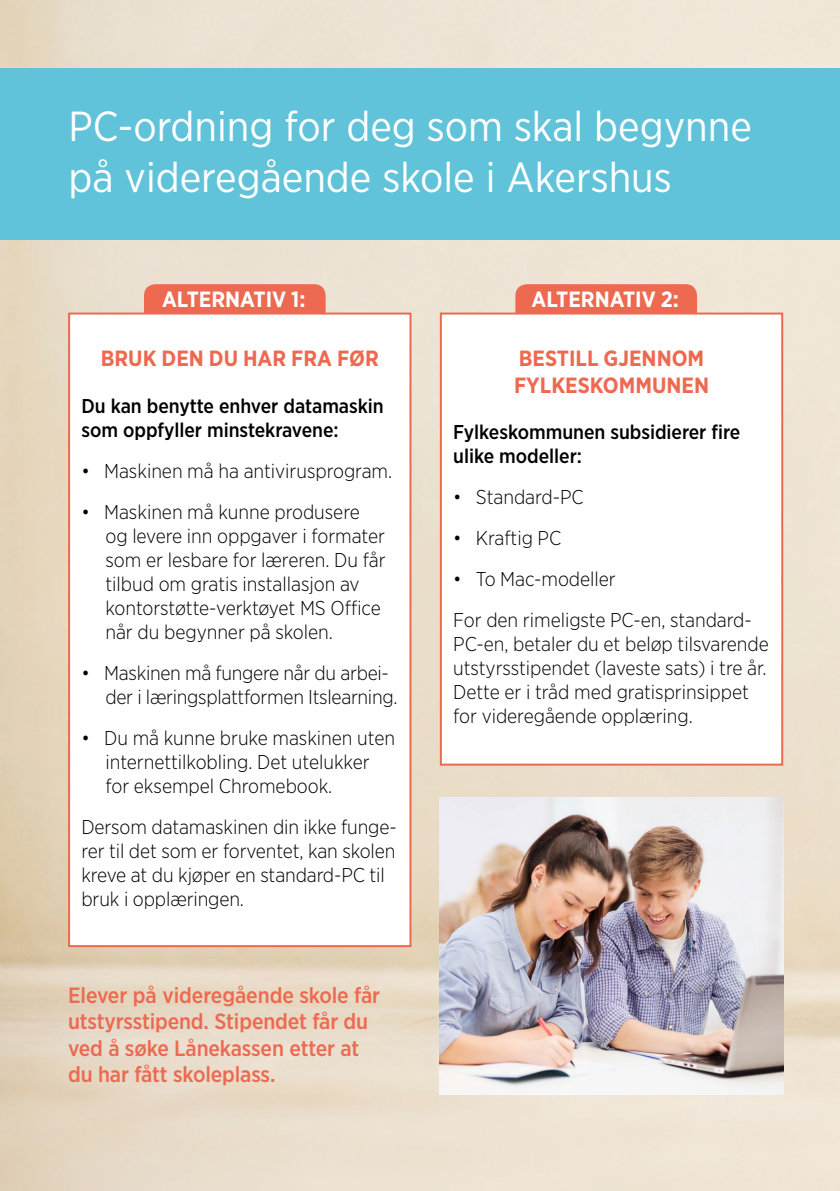
<style>
.page{position:relative;width:840px;height:1191px;background:#fff}
.page>*{position:absolute;margin:0;border:0;box-sizing:border-box;transform-origin:0 0}
.t1{font:42px/50.4px "Gotham Narrow";color:#fff}
.t2{font:500 22px/26.4px "Gotham Narrow";letter-spacing:-.005em;color:#ed6950}
.t3{font:700 22px/26.4px "Gotham Narrow";color:#ed6950}
.t4{font:700 22px "Gotham Narrow";color:#fff}
.t5{font:300 20px/24px "Gotham Narrow";letter-spacing:-.005em;color:#000}
.t6{font:500 20px/24px "Gotham Narrow";letter-spacing:-.005em;color:#000}
</style>
<div class="page">
<img style="left:0;top:0;width:839px;height:1191px">
<div style="left:0;top:68px;width:839px;height:172px;background:#60c3d9"></div>
<div style="left:144px;top:284px;width:181px;height:52px;background:#ed6950;border-radius:11px"></div>
<div style="left:515px;top:284px;width:181px;height:52px;background:#ed6950;border-radius:11px"></div>
<div style="left:69px;top:313px;width:341px;height:633px;background:#fff"></div>
<div style="left:68px;top:312px;width:343px;height:635px;border:2px solid #ed6950"></div>
<div style="left:440px;top:313px;width:341px;height:451px;background:#fff"></div>
<div style="left:439px;top:312px;width:343px;height:453px;border:2px solid #ed6950"></div>
<img style="left:439px;top:797px;width:343px;height:297px">
<h1 class="t1" style="left:68px;top:101px;width:684px">PC-ordning for deg som skal begynne på videregående skole i Akershus</h1>
<p class="t4" style="left:162px;top:286px;width:145px">ALTERNATIV 1:</p>
<p class="t4" style="left:531px;top:286px;width:149px">ALTERNATIV 2:</p>
<p class="t3" style="left:101px;top:345px;width:279px">BRUK DEN DU HAR FRA FØR</p>
<p class="t6" style="left:81px;top:393px;width:304px">Du kan benytte enhver datamaskin som oppfyller minstekravene:</p>
<p class="t5" style="left:81px;top:458px;width:312px">• Maskinen må ha antivirusprogram.</p>
<p class="t5" style="left:105px;top:499px;width:281px;text-indent:-24px">• Maskinen må kunne produsere og levere inn oppgaver i formater som er lesbare for læreren. Du får tilbud om gratis installasjon av kontorstøtte-verktøyet MS Office når du begynner på skolen.</p>
<p class="t5" style="left:105px;top:660px;width:293px;text-indent:-24px">• Maskinen må fungere når du arbei&shy;der i læringsplattformen Itslearning.</p>
<p class="t5" style="left:105px;top:725px;width:291px;text-indent:-24px">• Du må kunne bruke maskinen uten internettilkobling. Det utelukker for eksempel Chromebook.</p>
<p class="t5" style="left:81px;top:814px;width:316px">Dersom datamaskinen din ikke funge&shy;rer til det som er forventet, kan skolen kreve at du kjøper en standard-PC til bruk i opplæringen.</p>
<p class="t2" style="left:68px;top:981px;width:313px">Elever på videregående skole får utstyrsstipend. Stipendet får du ved å søke Lånekassen etter at du har fått skoleplass.</p>
<p class="t3" style="left:513px;top:345px;width:196px">BESTILL GJENNOM<br>FYLKESKOMMUNEN</p>
<p class="t6" style="left:453px;top:420px;width:288px">Fylkeskommunen subsidierer fire ulike modeller:</p>
<p class="t5" style="left:453px;top:485px;width:132px">• Standard-PC</p>
<p class="t5" style="left:453px;top:526px;width:110px">• Kraftig PC</p>
<p class="t5" style="left:453px;top:558px;width:300px;line-height:41px">• To Mac-modeller<br>For den rimeligste PC-en, standard-</p>
<p class="t5" style="left:453px;top:632px;width:317px">PC-en, betaler du et beløp tilsvarende utstyrsstipendet (laveste sats) i tre år.<br>Dette er i tråd med gratisprinsippet for videregående opplæring.</p>
</div>
